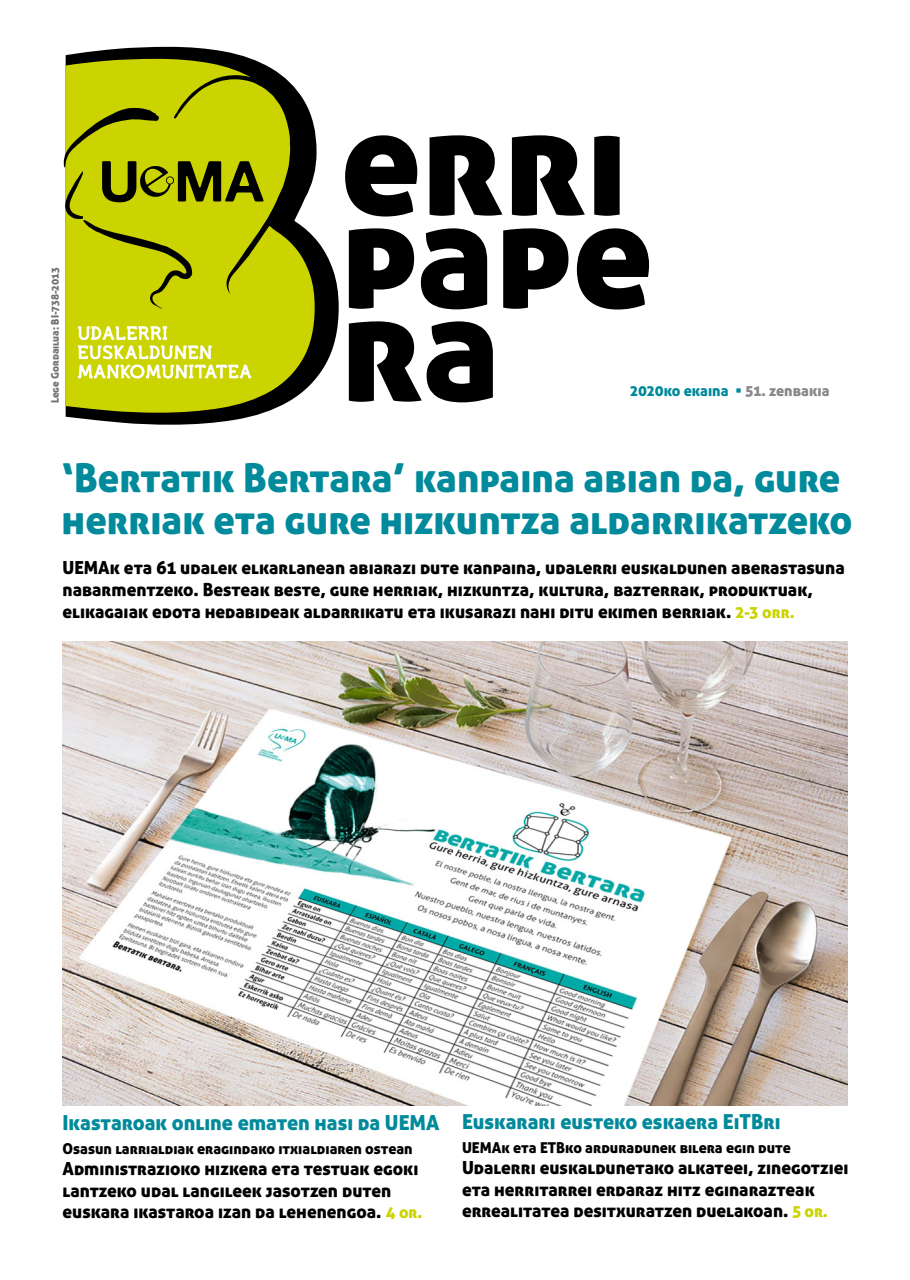
<style>
.page{position:relative;width:910px;height:1280px;background:#fff}
.page>*{position:absolute;margin:0;border:0;box-sizing:border-box;transform-origin:0 0}
.t1{font:150px "Aller Display";color:#000}
.t2{font:39.75px/42px "Aller Display";color:#008a9b}
.t3{font:20.7px "Aller Display";color:#008a9b}
.t4{font:18px/21.6px "Aller Display";color:#000}
.t5{font:15px "Aller Display";color:#000}
.t6{font:15px "Aller Display";color:#008a9b}
.t7{font:10.5px "Aller Display";color:#707172}
.s1{color:#87888a}
.s2{font-size:16.5px;color:#cbd300}
</style>
<div class="page">
<svg style="left:65px;top:46px;width:274px;height:379px"></svg>
<svg style="left:66px;top:59px;width:249px;height:354px;background:#9fa41d"></svg>
<div style="left:130px;top:96px;width:115px;height:279px;background:#cbd300"></div>
<svg style="left:75px;top:326px;width:176px;height:54px"></svg>
<svg style="left:63px;top:75px;width:233px;height:234px"></svg>
<img style="left:63px;top:642px;width:784px;height:463px">
<p class="t7" style="left:48px;top:403px;width:137px;rotate:-90deg">Lege Gordailua: BI-738-2013</p>
<h1 class="t1" style="left:340px;top:66px;width:289px">erri</h1>
<h1 class="t1" style="left:340px;top:159px;width:314px">pape</h1>
<h1 class="t1" style="left:340px;top:252px;width:162px">ra</h1>
<p class="t6" style="left:630px;top:381px;width:201px">2020ko ekaina • <span class="s1">51. zenbakia</span></p>
<h2 class="t2" style="left:62px;top:456px;width:792px">‘Bertatik Bertara’ kanpaina abian da, gure herriak eta gure hizkuntza aldarrikatzeko</h2>
<p class="t4" style="left:63px;top:557px;width:784px">UEMAk eta 61 udalek elkarlanean abiarazi dute kanpaina, udalerri euskaldunen aberastasuna nabarmentzeko. Besteak beste, gure herriak, hizkuntza, kultura, bazterrak, produktuak, elikagaiak edota hedabideak aldarrikatu eta ikusarazi nahi ditu ekimen berriak. <span class="s2">2-3 orr.</span></p>
<p class="t3" style="left:63px;top:1109px;width:378px">Ikastaroak online ematen hasi da UEMA</p>
<p class="t5" style="left:63px;top:1139px;width:352px">Osasun larrialdiak eragindako itxialdiaren ostean</p>
<p class="t4" style="left:63px;top:1158px;width:361px">Administrazioko hizkera eta testuak egoki lantzeko udal langileek jasotzen duten euskara ikastaroa izan da lehenengoa. <span class="s2">4 or.</span></p>
<p class="t3" style="left:462px;top:1108px;width:320px">Euskarari eusteko eskaera EiTBri</p>
<p class="t5" style="left:462px;top:1138px;width:330px">UEMAk eta ETBko arduradunek bilera egin dute</p>
<p class="t4" style="left:462px;top:1157px;width:388px">Udalerri euskaldunetako alkateei, zinegotziei eta herritarrei erdaraz hitz eginarazteak errealitatea desitxuratzen duelakoan. <span class="s2">5 or.</span></p>
</div>
